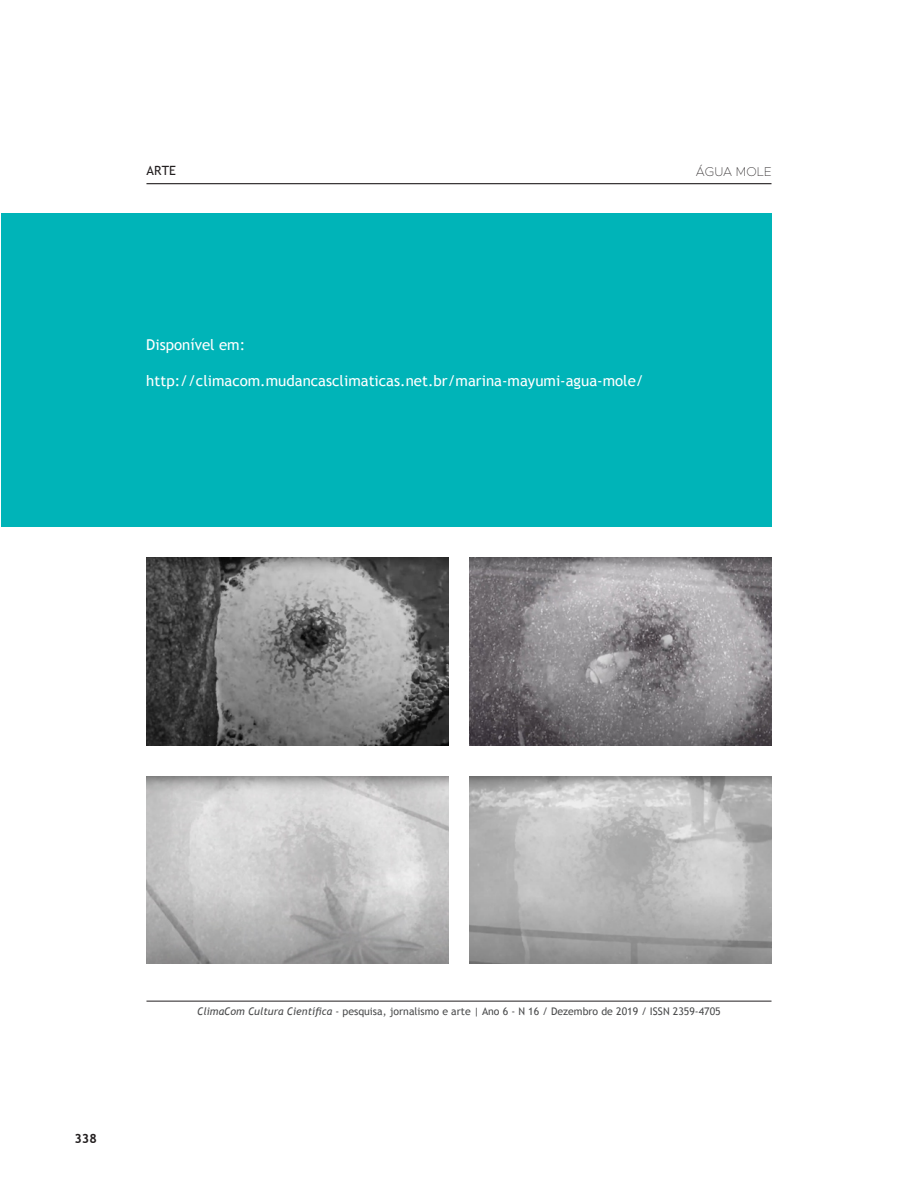
<style>
.page{position:relative;width:918px;height:1188px;background:#fff}
.page>*{position:absolute;margin:0;border:0;box-sizing:border-box;transform-origin:0 0}
.ARTIGO_Paragrafo_nor{font:15px "Trebuchet MS";color:#fff}
.t1{font:100 12.75px "Metropolis";letter-spacing:.015em;color:#231f20}
.t2{font:12.75px "Trebuchet MS";color:#231f20}
.t3{font:700 12.75px "Trebuchet MS";color:#231f20}
.t4{font:10.5px "Trebuchet MS";color:#4b4c4d}
.s1{font-style:italic}
</style>
<div class="page">
<hr style="left:146px;top:183px;width:626px;height:1px;background:#231f20">
<hr style="left:146px;top:1001px;width:626px;height:1px;background:#231f20">
<div style="left:1px;top:213px;width:771px;height:314px;background:#00b4b8"></div>
<img style="left:146px;top:558px;width:302px;height:188px">
<img style="left:470px;top:558px;width:302px;height:188px">
<img style="left:146px;top:776px;width:302px;height:188px">
<img style="left:470px;top:776px;width:302px;height:188px">
<p class="t2" style="left:146px;top:163px;width:31px">ARTE</p>
<p class="t1" style="left:696px;top:164px;width:77px">ÁGUA MOLE</p>
<p class="ARTIGO_Paragrafo_nor" style="left:146px;top:336px;width:101px">Disponível em:</p>
<p class="ARTIGO_Paragrafo_nor" style="left:146px;top:372px;width:499px">http://climacom.mudancasclimaticas.net.br/marina-mayumi-agua-mole/</p>
<p class="t3" style="left:74px;top:1130px;width:24px">338</p>
<p class="t4" style="left:197px;top:1006px;width:525px"><span class="s1">ClimaCom Cultura Científica</span> - pesquisa, jornalismo e arte | Ano 6 - N 16 / Dezembro de 2019 / ISSN 2359-4705</p>
</div>
